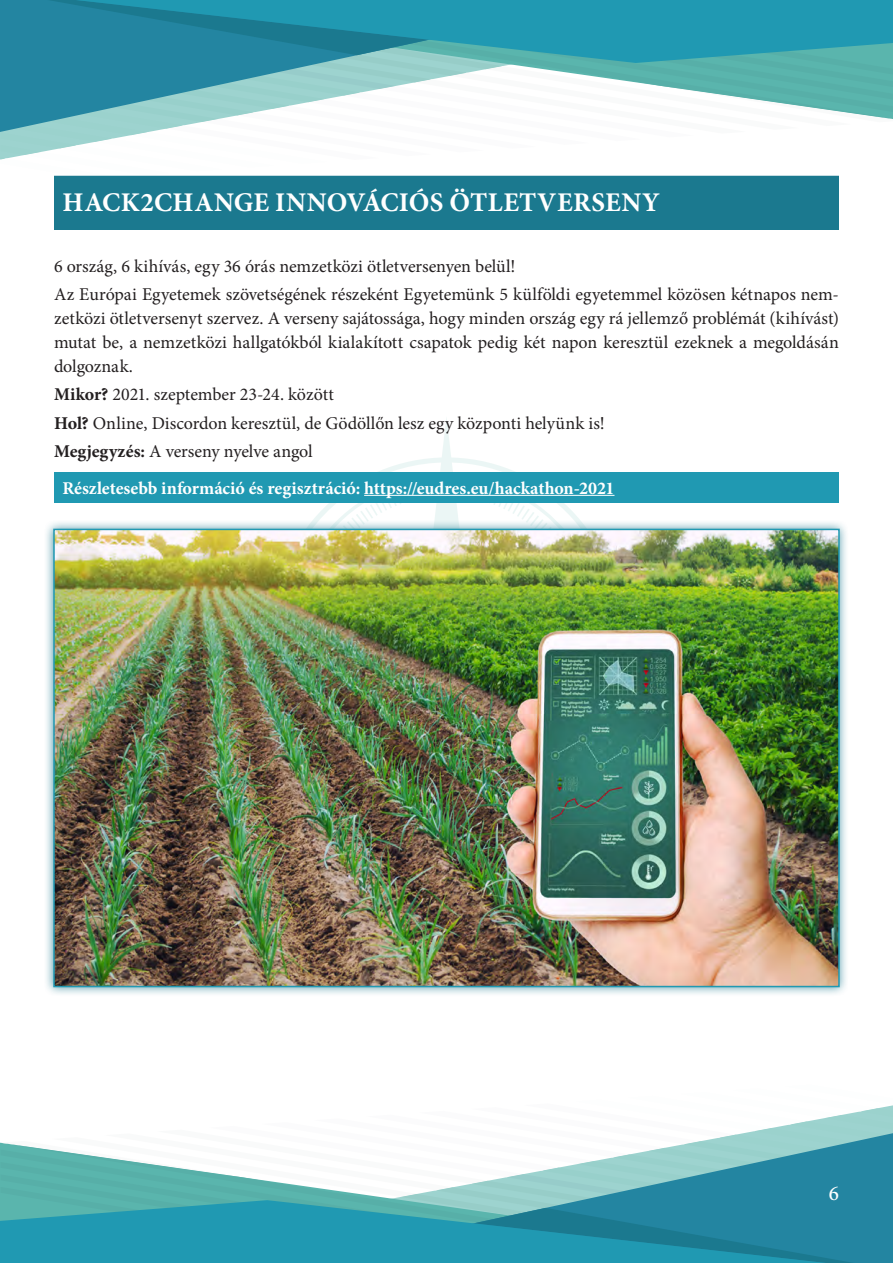
<style>
.page{position:relative;width:893px;height:1263px;background:#fff}
.page>*{position:absolute;margin:0;border:0;box-sizing:border-box;transform-origin:0 0}
.Fejezet_cím{font:700 27px "Minion Pro";letter-spacing:.01em;color:#fff}
.t1{font:500 21px "Minion Pro";color:#fff}
.szöveg{font:18px/24px "Minion Pro";letter-spacing:-.005em;color:#231f20;text-align:justify}
.kiemelés{font:700 18px "Minion Pro";letter-spacing:-.005em;color:#fff}
.s1{font-weight:700}
</style>
<div class="page">
<svg style="left:378px;top:433px;width:137px;height:39px"></svg>
<svg style="left:314px;top:503px;width:265px;height:16px"></svg>
<svg style="left:1px;top:1105px;width:892px;height:95px"></svg>
<svg style="left:0;top:1200px;width:893px;height:63px;background:#2895aa"></svg>
<svg style="left:0;top:63px;width:893px;height:113px"></svg>
<svg style="left:0;top:0;width:893px;height:63px;background:#2894aa"></svg>
<div style="left:54px;top:176px;width:785px;height:48px;background:#1b798f"></div>
<div style="left:54px;top:219px;width:785px;height:11px;background:#1b798f"></div>
<div style="left:54px;top:472px;width:785px;height:31px;background:#2099b2"></div>
<hr style="left:364px;top:495px;width:250px;height:1px;background:#fff">
<div style="left:43px;top:519px;width:806px;height:478px;background:#1b798f;opacity:.75"></div>
<img style="left:56px;top:532px;width:781px;height:452px">
<div style="left:53px;top:529px;width:787px;height:458px;border:2px solid #2099b2"></div>
<p class="Fejezet_cím" style="left:63px;top:183px;width:599px">HACK2CHANGE INNOVÁCIÓS ÖTLETVERSENY</p>
<p class="szöveg" style="left:54px;top:254px;width:463px">6 ország, 6 kihívás, egy 36 órás nemzetközi ötletversenyen belül!</p>
<p class="szöveg" style="left:54px;top:282px;width:786px">Az Európai Egyetemek szövetségének részeként Egyetemünk 5 külföldi egyetemmel közösen kétnapos nem&shy;zetközi ötletversenyt szervez. A verseny sajátossága, hogy minden ország egy rá jellemző problémát (kihívást) mutat be, a nemzetközi hallgatókból kialakított csapatok pedig két napon keresztül ezeknek a megoldásán dolgoznak.</p>
<p class="szöveg" style="left:54px;top:383px;width:281px"><span class="s1">Mikor?</span> 2021. szeptember 23-24. között</p>
<p class="szöveg" style="left:54px;top:411px;width:552px"><span class="s1">Hol?</span> Online, Discordon keresztül, de Gödöllőn lesz egy központi helyünk is!</p>
<p class="szöveg" style="left:54px;top:439px;width:260px"><span class="s1">Megjegyzés:</span> A verseny nyelve angol</p>
<p class="kiemelés" style="left:63px;top:475px;width:553px">Részletesebb információ és regisztráció: https://eudres.eu/hackathon-2021</p>
<p class="t1" style="left:829px;top:1178px;width:12px">6</p>
</div>
